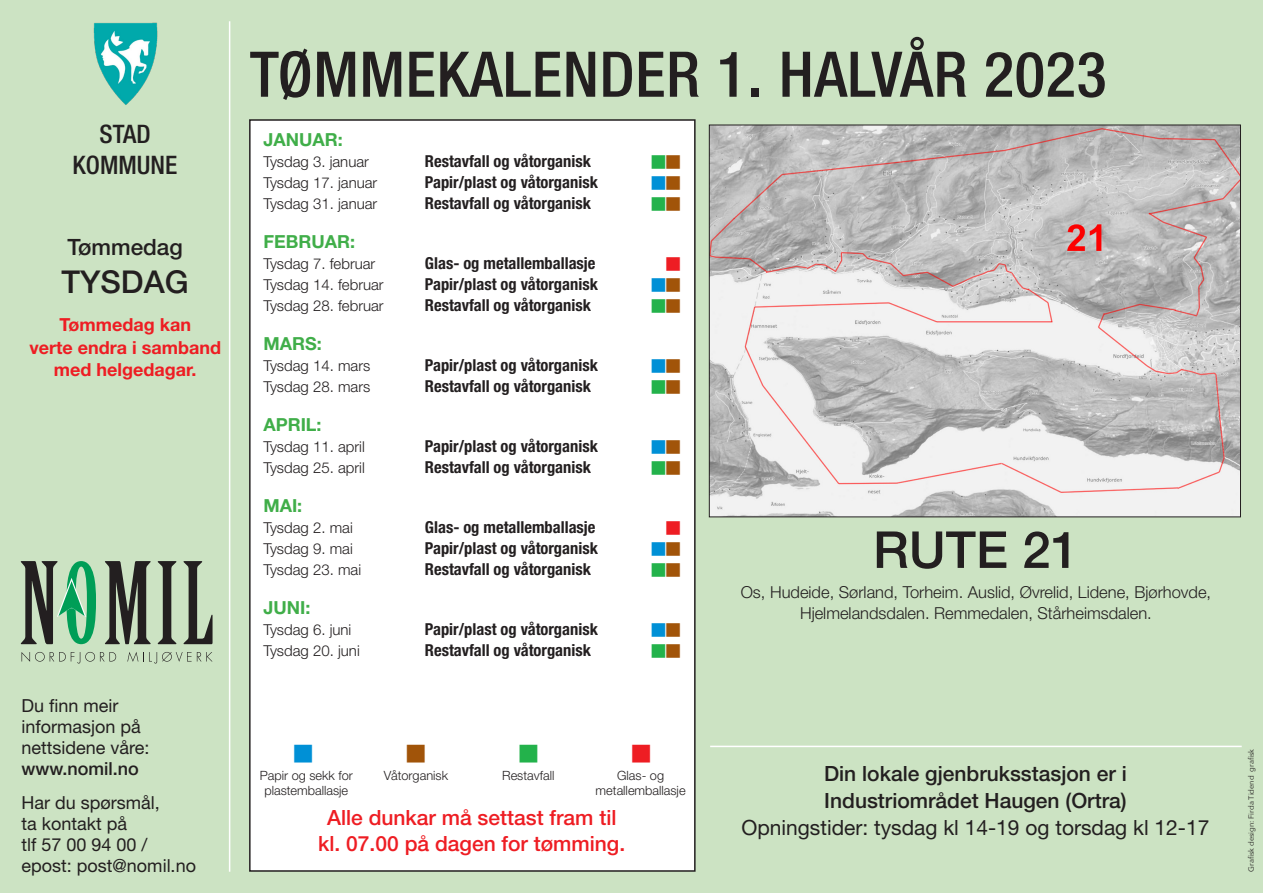
<style>
.page{position:relative;width:1263px;height:893px;background:#cce3c3}
.page>*{position:absolute;margin:0;border:0;box-sizing:border-box;transform-origin:0 0}
.t1{font:500 condensed 63px "Helvetica Neue LT Std";letter-spacing:.01em;color:#231f20}
.t2{font:500 51px "Helvetica Neue LT Std";color:#231f20}
.t3{font:500 31.5px "Helvetica Neue LT Std";color:#231f20}
.t4{font:500 condensed 25.5px/30.6px "Helvetica Neue LT Std";color:#231f20;text-align:center}
.t5{font:500 22.5px "Helvetica Neue LT Std";color:#231f20}
.t6{font:500 21px/27px "Helvetica Neue LT Std";color:#231f20}
.t7{font:500 21px/25.5px "Helvetica Neue LT Std";color:#ee1d23;text-align:center}
.t8{font:21px "Helvetica Neue LT Std";color:#231f20}
.t9{font:18px/21px "Helvetica Neue LT Std";color:#231f20}
.t10{font:700 18px/22.5px "Helvetica Neue LT Std";color:#ee1d23;text-align:center}
.Normal_tekst{font:700 18px "Helvetica Neue LT Std";color:#40ae49}
.Normal_tekst-2{font:700 condensed 16.5px "Helvetica Neue LT Std";color:#231f20}
.t11{font:300 16.5px/21px "Helvetica Neue LT Std";color:#231f20;text-align:center}
.Normal_tekst-3{font:300 15px "Helvetica Neue LT Std";color:#231f20}
.t12{font:300 12.75px/15.3px "Helvetica Neue LT Std";color:#231f20;text-align:center}
.t13{font:7.5px "Avenir Next";color:#231f20}
.s1{font-weight:500}
</style>
<div class="page">
<img style="left:91px;top:21px;width:68px;height:84px">
<div style="left:250px;top:120px;width:445px;height:751px;background:#fff"></div>
<div style="left:249px;top:119px;width:447px;height:753px;border:2px solid #231f20"></div>
<svg style="left:22px;top:652px;width:94px;height:11px"></svg>
<svg style="left:127px;top:652px;width:86px;height:11px"></svg>
<svg style="left:105px;top:561px;width:46px;height:83px;background:#6a7265"></svg>
<svg style="left:158px;top:561px;width:18px;height:83px"></svg>
<svg style="left:183px;top:561px;width:30px;height:83px;background:#8b9784"></svg>
<svg style="left:21px;top:561px;width:75px;height:83px;background:#6e9e7e"></svg>
<img style="left:711px;top:127px;width:528px;height:388px">
<hr style="left:229px;top:21px;width:1px;height:851px;background:#fff">
<hr style="left:710px;top:746px;width:532px;height:1px;background:#fff">
<p class="t4" style="left:73px;top:118px;width:106px">STAD<br>KOMMUNE</p>
<p class="t5" style="left:67px;top:234px;width:117px">Tømmedag</p>
<p class="t3" style="left:61px;top:263px;width:129px">TYSDAG</p>
<p class="t10" style="left:29px;top:313px;width:193px">Tømmedag kan<br>verte endra i samband med helgedagar.</p>
<p class="t9" style="left:22px;top:695px;width:130px">Du finn meir informasjon på nettsidene våre: <span class="s1">www.nomil.no</span></p>
<p class="t9" style="left:22px;top:792px;width:140px">Har du spørsmål, ta kontakt på</p>
<p class="t9" style="left:22px;top:834px;width:176px">tlf 57 00 94 00 / epost: post@nomil.no</p>
<p class="t1" style="left:250px;top:37px;width:858px">TØMMEKALENDER 1. HALVÅR 2023</p>
<p class="Normal_tekst" style="left:263px;top:129px;width:81px">JANUAR:</p>
<p class="Normal_tekst-3" style="left:263px;top:153px;width:107px">Tysdag 3. januar</p>
<p class="Normal_tekst-2" style="left:425px;top:151px;width:168px">Restavfall og våtorganisk</p>
<p class="Normal_tekst-3" style="left:263px;top:174px;width:115px">Tysdag 17. januar</p>
<p class="Normal_tekst-2" style="left:425px;top:172px;width:175px">Papir/plast og våtorganisk</p>
<p class="Normal_tekst-3" style="left:263px;top:195px;width:115px">Tysdag 31. januar</p>
<p class="Normal_tekst-2" style="left:425px;top:193px;width:168px">Restavfall og våtorganisk</p>
<p class="Normal_tekst" style="left:263px;top:231px;width:93px">FEBRUAR:</p>
<p class="Normal_tekst-3" style="left:263px;top:255px;width:113px">Tysdag 7. februar</p>
<p class="Normal_tekst-2" style="left:425px;top:253px;width:172px">Glas- og metallemballasje</p>
<p class="Normal_tekst-3" style="left:263px;top:276px;width:122px">Tysdag 14. februar</p>
<p class="Normal_tekst-2" style="left:425px;top:274px;width:175px">Papir/plast og våtorganisk</p>
<p class="Normal_tekst-3" style="left:263px;top:297px;width:122px">Tysdag 28. februar</p>
<p class="Normal_tekst-2" style="left:425px;top:295px;width:168px">Restavfall og våtorganisk</p>
<p class="Normal_tekst" style="left:263px;top:333px;width:60px">MARS:</p>
<p class="Normal_tekst-3" style="left:263px;top:357px;width:108px">Tysdag 14. mars</p>
<p class="Normal_tekst-2" style="left:425px;top:355px;width:175px">Papir/plast og våtorganisk</p>
<p class="Normal_tekst-3" style="left:263px;top:378px;width:108px">Tysdag 28. mars</p>
<p class="Normal_tekst-2" style="left:425px;top:376px;width:168px">Restavfall og våtorganisk</p>
<p class="Normal_tekst" style="left:263px;top:414px;width:60px">APRIL:</p>
<p class="Normal_tekst-3" style="left:263px;top:438px;width:103px">Tysdag 11. april</p>
<p class="Normal_tekst-2" style="left:425px;top:436px;width:175px">Papir/plast og våtorganisk</p>
<p class="Normal_tekst-3" style="left:263px;top:459px;width:103px">Tysdag 25. april</p>
<p class="Normal_tekst-2" style="left:425px;top:457px;width:168px">Restavfall og våtorganisk</p>
<p class="Normal_tekst" style="left:263px;top:495px;width:40px">MAI:</p>
<p class="Normal_tekst-3" style="left:263px;top:519px;width:91px">Tysdag 2. mai</p>
<p class="Normal_tekst-2" style="left:425px;top:517px;width:172px">Glas- og metallemballasje</p>
<p class="Normal_tekst-3" style="left:263px;top:540px;width:91px">Tysdag 9. mai</p>
<p class="Normal_tekst-2" style="left:425px;top:538px;width:175px">Papir/plast og våtorganisk</p>
<p class="Normal_tekst-3" style="left:263px;top:561px;width:99px">Tysdag 23. mai</p>
<p class="Normal_tekst-2" style="left:425px;top:559px;width:168px">Restavfall og våtorganisk</p>
<p class="Normal_tekst" style="left:263px;top:597px;width:48px">JUNI:</p>
<p class="Normal_tekst-3" style="left:263px;top:621px;width:90px">Tysdag 6. juni</p>
<p class="Normal_tekst-2" style="left:425px;top:619px;width:175px">Papir/plast og våtorganisk</p>
<p class="Normal_tekst-3" style="left:263px;top:642px;width:98px">Tysdag 20. juni</p>
<p class="Normal_tekst-2" style="left:425px;top:640px;width:168px">Restavfall og våtorganisk</p>
<p class="t2" style="left:873px;top:519px;width:207px">RUTE 21</p>
<p class="t11" style="left:741px;top:581px;width:472px">Os, Hudeide, Sørland, Torheim. Auslid, Øvrelid, Lidene, Bjørhovde,<br>Hjelmelandsdalen. Remmedalen, Stårheimsdalen.</p>
<p class="t12" style="left:260px;top:767px;width:95px">Papir og sekk for plastemballasje</p>
<p class="t12" style="left:384px;top:767px;width:66px">Våtorganisk</p>
<p class="t12" style="left:502px;top:767px;width:54px">Restavfall</p>
<p class="t12" style="left:596px;top:767px;width:91px">Glas- og metallemballasje</p>
<p class="t7" style="left:318px;top:805px;width:308px">Alle dunkar må settast fram til kl. 07.00 på dagen for tømming.</p>
<p class="t6" style="left:824px;top:760px;width:304px">Din lokale gjenbruksstasjon er i<br>Industriområdet Haugen (Ortra)</p>
<p class="t8" style="left:741px;top:815px;width:470px">Opningstider: tysdag kl 14-19 og torsdag kl 12-17</p>
<p class="t13" style="left:1245px;top:872px;width:124px;rotate:-90deg">Grafisk design: Firda Tidend grafisk</p>
</div>
